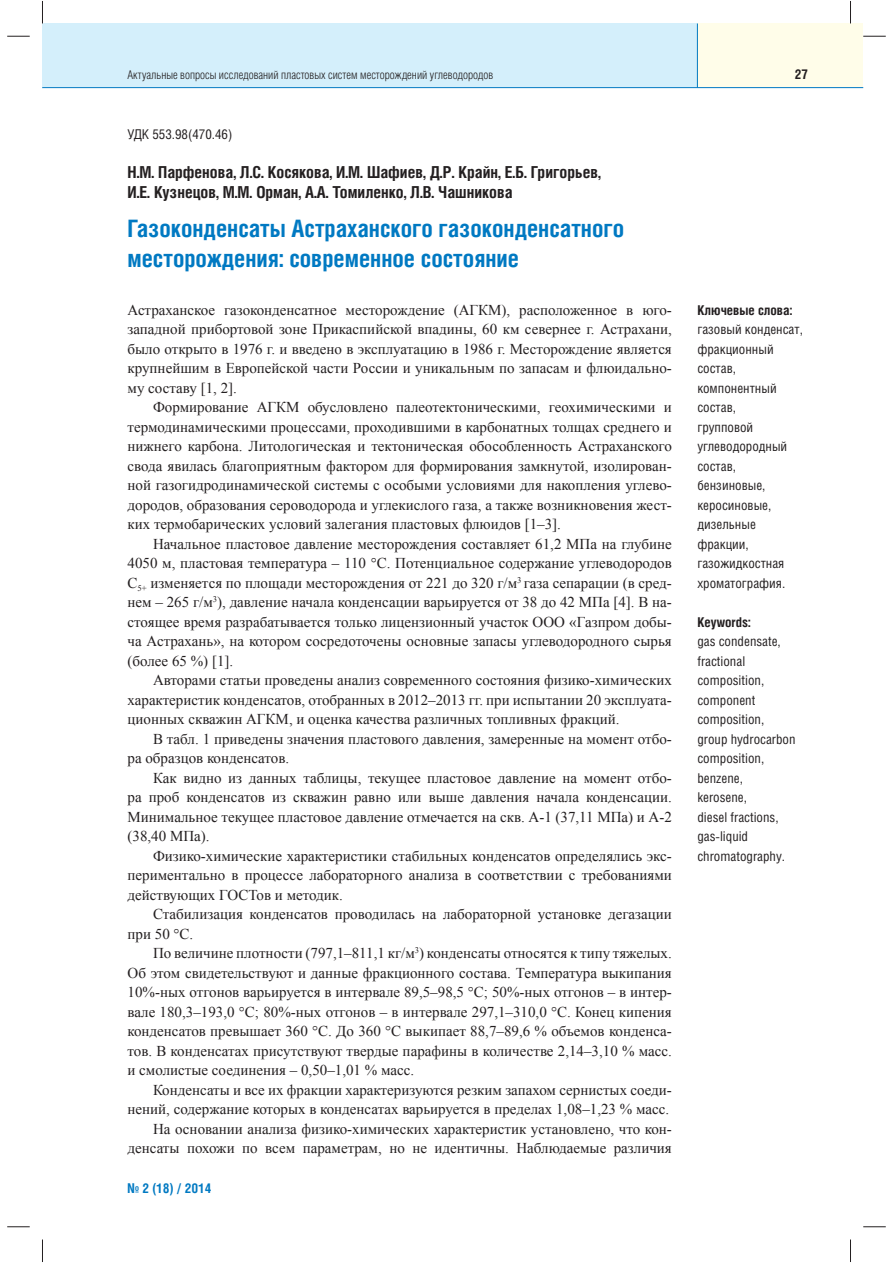
<style>
.page{position:relative;width:893px;height:1263px;background:#fff}
.page>*{position:absolute;margin:0;border:0;box-sizing:border-box;transform-origin:0 0}
.t1{font:700 24px/30px "Helios Cond";color:#0079c2}
.t2{font:700 16.5px/19.5px "Helios Cond";color:#231f20}
.t3{font:15px/19.5px "Times New Roman";color:#231f20;text-align:justify}
.t4{font:13.5px/19.5px "Helios Cond";color:#231f20}
.t5{font:700 13.5px "Helios Cond";color:#231f20}
.t6{font:700 13.5px "Helios Cond";color:#0079c2}
.t7{font:300 12px "Helios Cond";color:#231f20}
</style>
<div class="page">
<div style="left:42px;top:23px;width:668px;height:64px;background:#d4effb"></div>
<div style="left:697px;top:23px;width:166px;height:64px;background:#fffde9"></div>
<hr style="left:42px;top:87px;width:821px;height:1px;background:#0079c2">
<hr style="left:697px;top:23px;width:1px;height:65px;background:#0079c2">
<svg style="left:7px;top:36px;width:23px;height:1px"></svg>
<svg style="left:863px;top:36px;width:23px;height:1px"></svg>
<svg style="left:7px;top:1227px;width:23px;height:1px"></svg>
<svg style="left:863px;top:1227px;width:23px;height:1px"></svg>
<svg style="left:42px;top:1px;width:1px;height:22px"></svg>
<svg style="left:42px;top:1240px;width:1px;height:22px"></svg>
<svg style="left:850px;top:1px;width:1px;height:22px"></svg>
<svg style="left:850px;top:1240px;width:1px;height:22px"></svg>
<p class="t7" style="left:128px;top:70px;width:367px">Актуальные вопросы исследований пластовых систем месторождений углеводородов</p>
<p class="t5" style="left:795px;top:69px;width:15px">27</p>
<p class="t4" style="left:128px;top:126px;width:106px">УДК 553.98(470.46)</p>
<p class="t2" style="left:128px;top:164px;width:475px">Н.М. Парфенова, Л.С. Косякова, И.М. Шафиев, Д.Р. Крайн, Е.Б. Григорьев,<br>И.Е. Кузнецов, М.М. Орман, А.А. Томиленко, Л.В. Чашникова</p>
<h1 class="t1" style="left:128px;top:215px;width:498px">Газоконденсаты Астраханского газоконденсатного месторождения: современное состояние</h1>
<p class="t3" style="left:128px;top:300px;width:546px">Астраханское газоконденсатное месторождение (АГКМ), расположенное в юго&shy;западной прибортовой зоне Прикаспийской впадины, 60 км севернее г. Астрахани, было открыто в 1976 г. и введено в эксплуатацию в 1986 г. Месторождение является крупнейшим в Европейской части России и уникальным по запасам и флюидально&shy;му составу [1, 2].</p>
<p class="t3" style="left:128px;top:397px;width:546px;text-indent:26px">Формирование АГКМ обусловлено палеотектоническими, геохимическими и термодинамическими процессами, проходившими в карбонатных толщах среднего и нижнего карбона. Литологическая и тектоническая обособленность Астраханского свода явилась благоприятным фактором для формирования замкнутой, изолирован&shy;ной газогидродинамической системы с особыми условиями для накопления углево&shy;дородов, образования сероводорода и углекислого газа, а также возникновения жест&shy;ких термобарических условий залегания пластовых флюидов [1–3].</p>
<p class="t3" style="left:128px;top:534px;width:546px;text-indent:26px">Начальное пластовое давление месторождения составляет 61,2 МПа на глубине 4050 м, пластовая температура – 110 С. Потенциальное содержание углеводородов С<sub>5+</sub> изменяется по площади месторождения от 221 до 320 г/м<sup>3</sup> газа сепарации (в сред&shy;нем – 265 г/м<sup>3</sup>), давление начала конденсации варьируется от 38 до 42 МПа [4]. В на&shy;стоящее время разрабатывается только лицензионный участок ООО «Газпром добы&shy;ча Астрахань», на котором сосредоточены основные запасы углеводородного сырья (более 65 %) [1].</p>
<p class="t3" style="left:128px;top:670px;width:546px;text-indent:26px">Авторами статьи проведены анализ современного состояния физико-химических характеристик конденсатов, отобранных в 2012–2013 гг. при испытании 20 эксплуата&shy;ционных скважин АГКМ, и оценка качества различных топливных фракций.</p>
<p class="t3" style="left:128px;top:729px;width:546px;text-indent:26px">В табл. 1 приведены значения пластового давления, замеренные на момент отбо&shy;ра образцов конденсатов.</p>
<p class="t3" style="left:128px;top:768px;width:546px;text-indent:26px">Как видно из данных таблицы, текущее пластовое давление на момент отбо&shy;ра проб конденсатов из скважин равно или выше давления начала конденсации.<br>Минимальное текущее пластовое давление отмечается на скв. А-1 (37,11 МПа) и А-2 (38,40 МПа).</p>
<p class="t3" style="left:128px;top:846px;width:546px;text-indent:26px">Физико-химические характеристики стабильных конденсатов определялись экс&shy;периментально в процессе лабораторного анализа в соответствии с требованиями действующих ГОСТов и методик.</p>
<p class="t3" style="left:128px;top:904px;width:546px;text-indent:26px">Стабилизация конденсатов проводилась на лабораторной установке дегазации при 50 С.</p>
<p class="t3" style="left:128px;top:943px;width:546px;text-indent:26px">По величине плотности (797,1–811,1 кг/м<sup>3</sup>) конденсаты относятся к типу тяжелых.<br>Об этом свидетельствуют и данные фракционного состава. Температура выкипания 10%-ных отгонов варьируется в интервале 89,5–98,5 С; 50%-ных отгонов – в интер&shy;вале 180,3–193,0 С; 80%-ных отгонов – в интервале 297,1–310,0 С. Конец кипения конденсатов превышает 360 С. До 360 С выкипает 88,7–89,6 % объемов конденса&shy;тов. В конденсатах присутствуют твердые парафины в количестве 2,14–3,10 % масс. и смолистые соединения – 0,50–1,01 % масс.</p>
<p class="t3" style="left:128px;top:1080px;width:546px;text-align:right">Конденсаты и все их фракции характеризуются резким запахом сернистых соеди&shy;нений, содержание которых в конденсатах варьируется в пределах 1,08–1,23 % масс.<br>На основании анализа физико-химических характеристик установлено, что кон&shy;денсаты похожи по всем параметрам, но не идентичны. Наблюдаемые различия</p>
<p class="t6" style="left:128px;top:1183px;width:85px">№ 2 (18) / 2014</p>
<p class="t5" style="left:697px;top:305px;width:96px">Ключевые слова:</p>
<p class="t4" style="left:697px;top:321px;width:107px">газовый конденсат, фракционный состав, компонентный состав,<br>групповой углеводородный состав, бензиновые, керосиновые, дизельные фракции, газожидкостная хроматография.</p>
<p class="t5" style="left:697px;top:617px;width:55px">Keywords:</p>
<p class="t4" style="left:697px;top:633px;width:100px">gas condensate, fractional composition, component composition, group hydrocarbon composition, benzene, kerosene,<br>diesel fractions, gas-liquid chromatography.</p>
</div>
